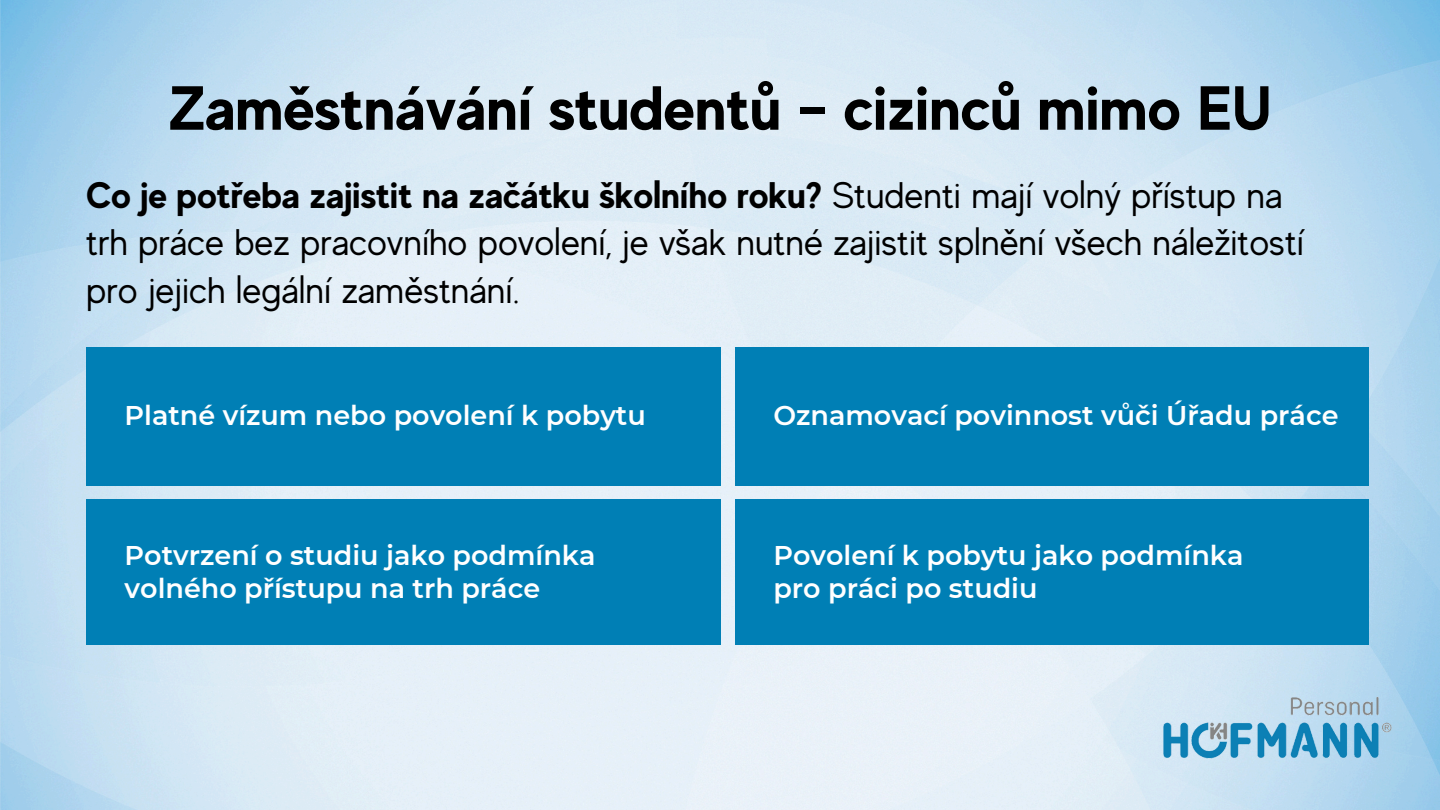
<style>
.page{position:relative;width:1440px;height:810px;background:#fff}
.page>*{position:absolute;margin:0;border:0;box-sizing:border-box;transform-origin:0 0}
.t1{font:700 62.1px "MADE Evolve Sans";color:#000}
.t2{font:37px/47.2px "MADE Evolve Sans";color:#000}
.t3{font:600 27px/33px "Montserrat";color:#fff}
.s1{font-weight:700}
</style>
<div class="page">
<img style="left:0;top:0;width:1440px;height:810px">
<img style="left:1135px;top:668px;width:274px;height:122px">
<div style="left:86px;top:347px;width:634px;height:139px;background:#007fb5"></div>
<div style="left:86px;top:500px;width:634px;height:145px;background:#007fb5"></div>
<div style="left:735px;top:347px;width:634px;height:139px;background:#007fb5"></div>
<div style="left:735px;top:500px;width:634px;height:145px;background:#007fb5"></div>
<h2 class="t1" style="left:168px;top:72px;width:1105px">Zaměstnávání studentů – cizinců mimo EU</h2>
<p class="t2" style="left:86px;top:172px;width:1219px"><span class="s1">Co je potřeba zajistit na začátku školního roku?</span> Studenti mají volný přístup na trh práce bez pracovního povolení, je však nutné zajistit splnění všech náležitostí pro jejich legální zaměstnání.</p>
<p class="t3" style="left:125px;top:399px;width:523px">Platné vízum nebo povolení k pobytu</p>
<p class="t3" style="left:125px;top:539px;width:472px">Potvrzení o studiu jako podmínka volného přístupu na trh práce</p>
<p class="t3" style="left:773px;top:399px;width:567px">Oznamovací povinnost vůči Úřadu práce</p>
<p class="t3" style="left:773px;top:539px;width:472px">Povolení k pobytu jako podmínka pro práci po studiu</p>
</div>
